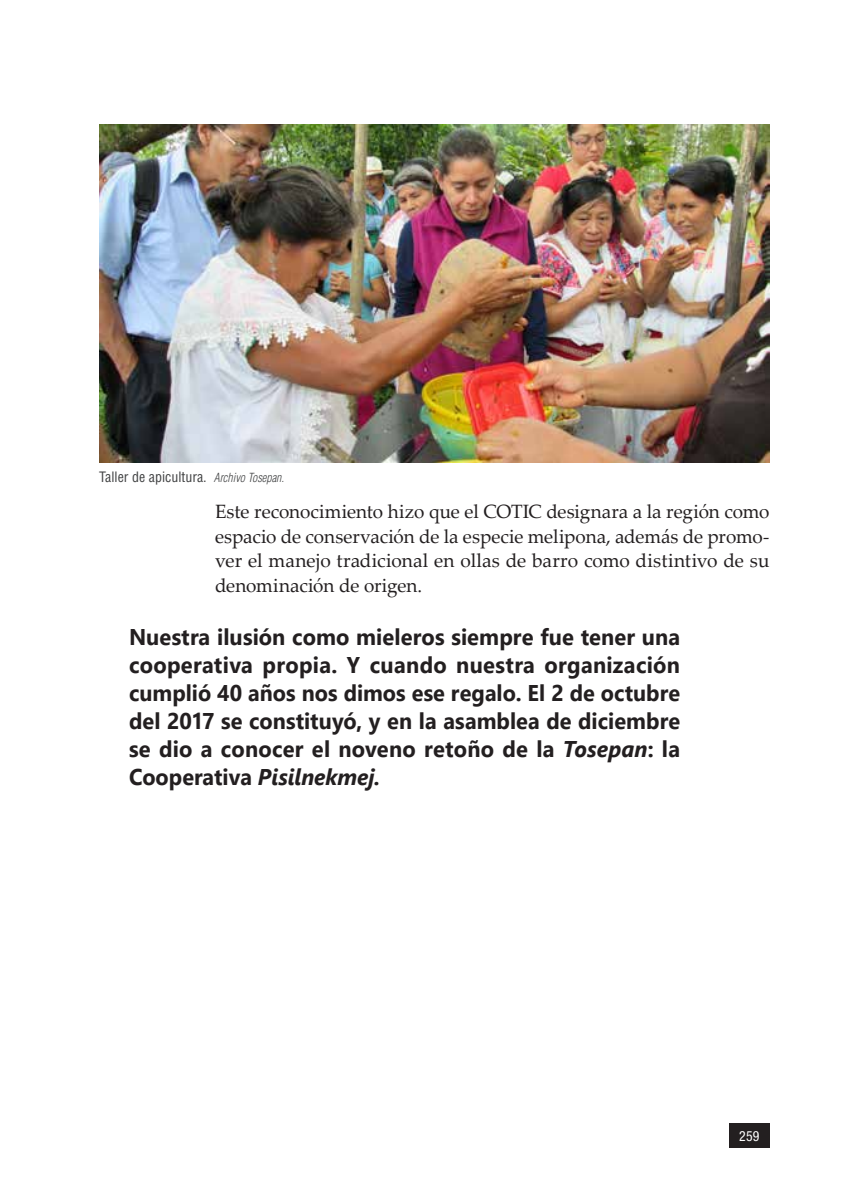
<style>
.page{position:relative;width:844px;height:1191px;background:#fff}
.page>*{position:absolute;margin:0;border:0;box-sizing:border-box;transform-origin:0 0}
.t1{font:700 22.75px/28px "Segoe UI";letter-spacing:.01em;color:#231f20;text-align:justify;scale:.96 1}
.t2{font:19.25px/24.5px "Palatino Linotype";color:#231f20;text-align:justify}
.t3{font:condensed 14px "Helvetica LT Std";color:#414243}
.t4{font:condensed 14px "Helvetica Neue LT Std";color:#fff}
.s1{font-weight:300;font-style:italic;font-size:12.25px}
.s2{font-style:italic}
</style>
<div class="page">
<div style="left:729px;top:1123px;width:40px;height:25px;background:#231f20"></div>
<img style="left:99px;top:124px;width:670px;height:338px">
<p class="t3" style="left:99px;top:468px;width:186px">Taller de apicultura. <span class="s1">Archivo Tosepan.</span></p>
<p class="t2" style="left:215px;top:499px;width:555px">Este reconocimiento hizo que el COTIC designara a la región como espacio de conservación de la especie melipona, además de promo&shy;ver el manejo tradicional en ollas de barro como distintivo de su denominación de origen.</p>
<p class="t1" style="left:129px;top:621px;width:575px">Nuestra ilusión como mieleros siempre fue tener una cooperativa propia. Y cuando nuestra organización cumplió 40 años nos dimos ese regalo. El 2 de octubre del 2017 se constituyó, y en la asamblea de diciembre se dio a conocer el noveno retoño de la <span class="s2">Tosepan</span>: la Cooperativa <span class="s2">Pisilnekmej.</span></p>
<p class="t4" style="left:739px;top:1127px;width:22px">259</p>
</div>
